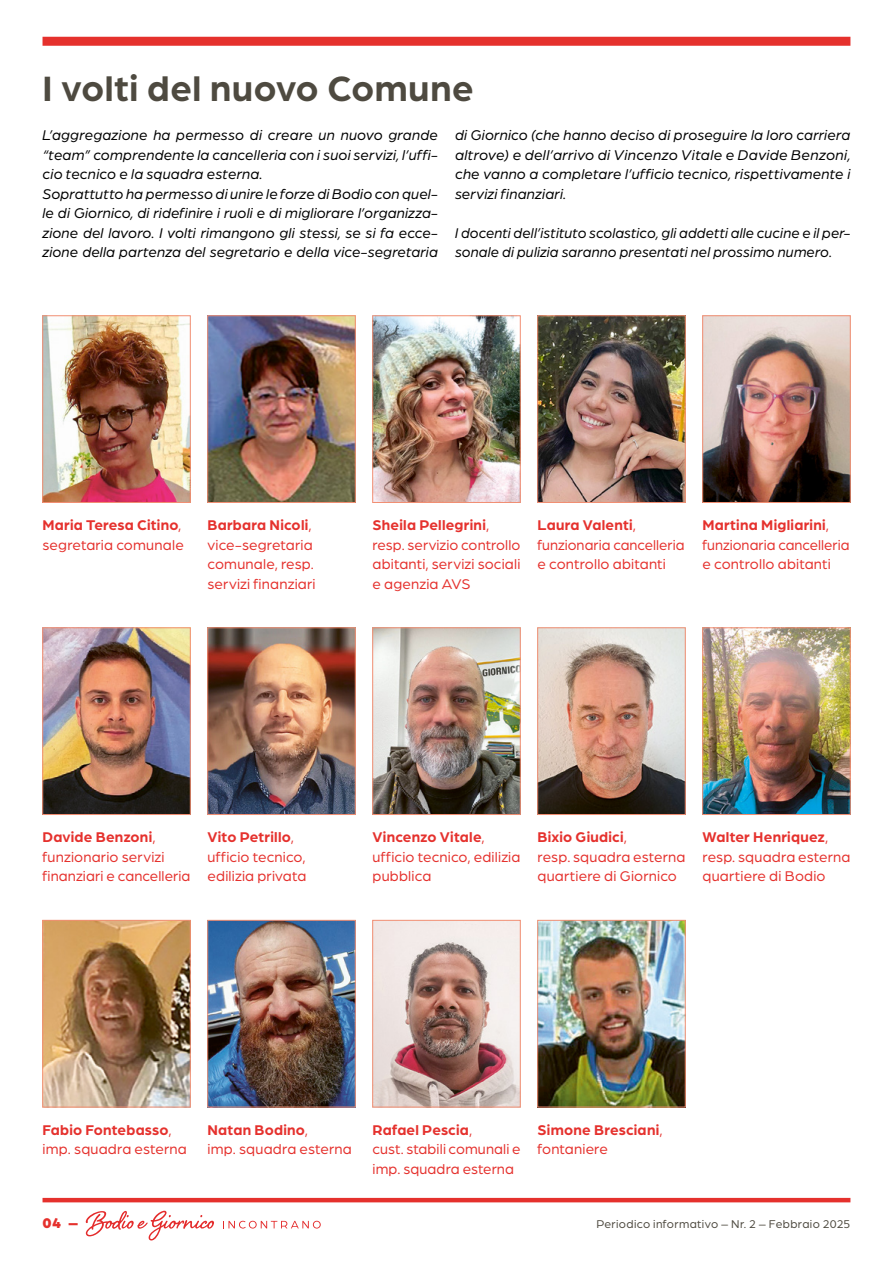
<style>
.page{position:relative;width:893px;height:1263px;background:#fff}
.page>*{position:absolute;margin:0;border:0;box-sizing:border-box;transform-origin:0 0}
.t1{font:700 37.5px "Arboria";letter-spacing:.015em;color:#4e4a40}
.t2{font:15px/19.5px "Arboria";letter-spacing:.01em;color:#e5312d}
.t3{font:italic 15px/19.5px "Arboria";letter-spacing:.005em;color:#000}
.t4{font:700 15px/19.5px "Arboria";letter-spacing:.015em;color:#e5312d}
.t5{font:900 15px "Arboria";color:#e5312d}
.t6{font:12px "Arboria";letter-spacing:.025em;color:#4e4a40}
.s1{font-weight:700}
.s2{font-weight:400}
</style>
<div class="page">
<hr style="left:43px;top:1198px;width:807px;height:4px;background:#e5312d">
<svg style="left:86px;top:1211px;width:128px;height:29px"></svg>
<svg style="left:223px;top:1221px;width:98px;height:7px"></svg>
<div style="left:43px;top:37px;width:807px;height:9px;background:#e5312d"></div>
<img style="left:45px;top:318px;width:143px;height:183px">
<div style="left:43px;top:316px;width:147px;height:187px;border:1px solid #f28f73"></div>
<img style="left:45px;top:630px;width:143px;height:183px">
<div style="left:43px;top:628px;width:147px;height:187px;border:1px solid #f28f73"></div>
<img style="left:45px;top:922px;width:143px;height:183px">
<div style="left:43px;top:920px;width:147px;height:187px;border:1px solid #f28f73"></div>
<img style="left:209px;top:318px;width:144px;height:183px">
<div style="left:207px;top:316px;width:148px;height:187px;border:1px solid #f28f73"></div>
<img style="left:209px;top:630px;width:144px;height:183px">
<div style="left:207px;top:628px;width:148px;height:187px;border:1px solid #f28f73"></div>
<img style="left:209px;top:922px;width:144px;height:183px">
<div style="left:207px;top:920px;width:148px;height:187px;border:1px solid #f28f73"></div>
<img style="left:374px;top:318px;width:144px;height:183px">
<div style="left:372px;top:316px;width:148px;height:187px;border:1px solid #f28f73"></div>
<img style="left:374px;top:630px;width:144px;height:183px">
<div style="left:372px;top:628px;width:148px;height:187px;border:1px solid #f28f73"></div>
<img style="left:374px;top:922px;width:144px;height:183px">
<div style="left:372px;top:920px;width:148px;height:187px;border:1px solid #f28f73"></div>
<img style="left:539px;top:318px;width:144px;height:183px">
<div style="left:537px;top:316px;width:148px;height:187px;border:1px solid #f28f73"></div>
<img style="left:539px;top:630px;width:144px;height:183px">
<div style="left:537px;top:628px;width:148px;height:187px;border:1px solid #f28f73"></div>
<img style="left:539px;top:922px;width:144px;height:183px">
<div style="left:537px;top:920px;width:148px;height:187px;border:1px solid #f28f73"></div>
<img style="left:704px;top:318px;width:144px;height:183px">
<div style="left:702px;top:316px;width:148px;height:187px;border:1px solid #f28f73"></div>
<img style="left:704px;top:630px;width:144px;height:183px">
<div style="left:702px;top:628px;width:148px;height:187px;border:1px solid #f28f73"></div>
<h1 class="t1" style="left:43px;top:63px;width:433px">I volti del nuovo Comune</h1>
<p class="t3" style="left:43px;top:125px;width:397px">L’aggregazione ha permesso di creare un nuovo grande “team” comprendente la cancelleria con i suoi servizi, l’uffi&shy;cio tecnico e la squadra esterna.<br>Soprattutto ha permesso di unire le forze di Bodio con quel&shy;le di Giornico, di ridefinire i ruoli e di migliorare l’organizza&shy;zione del lavoro. I volti rimangono gli stessi, se si fa ecce&shy;zione della partenza del segretario e della vice-segretaria</p>
<p class="t3" style="left:455px;top:125px;width:397px;text-align:justify">di Giornico (che hanno deciso di proseguire la loro carriera altrove) e dell’arrivo di Vincenzo Vitale e Davide Benzoni, che vanno a completare l’ufficio tecnico, rispettivamente i servizi finanziari.</p>
<p class="t3" style="left:455px;top:222px;width:397px">I docenti dell’istituto scolastico, gli addetti alle cucine e il per&shy;sonale di pulizia saranno presentati nel prossimo numero.</p>
<p class="t2" style="left:43px;top:515px;width:143px"><span class="s1">Maria Teresa Citino</span>, segretaria comunale</p>
<p class="t2" style="left:207px;top:515px;width:110px"><span class="s1">Barbara Nicoli</span>, vice-segretaria comunale, resp. servizi finanziari</p>
<p class="t2" style="left:372px;top:515px;width:149px"><span class="s1">Sheila Pellegrini</span>, resp. servizio controllo abitanti, servizi sociali e agenzia AVS</p>
<p class="t2" style="left:537px;top:515px;width:149px"><span class="s1">Laura Valenti</span>, funzionaria cancelleria e controllo abitanti</p>
<p class="t2" style="left:702px;top:515px;width:149px"><span class="s1">Martina Migliarini</span>, funzionaria cancelleria e controllo abitanti</p>
<p class="t2" style="left:43px;top:827px;width:149px"><span class="s1">Davide Benzoni</span>, funzionario servizi finanziari e cancelleria</p>
<p class="t2" style="left:207px;top:827px;width:100px"><span class="s1">Vito Petrillo</span>, ufficio tecnico, edilizia privata</p>
<p class="t2" style="left:372px;top:827px;width:149px"><span class="s1">Vincenzo Vitale</span>, ufficio tecnico, edilizia pubblica</p>
<p class="t2" style="left:537px;top:827px;width:149px"><span class="s1">Bixio Giudici</span>,<br>resp. squadra esterna quartiere di Giornico</p>
<p class="t2" style="left:702px;top:827px;width:149px"><span class="s1">Walter Henriquez</span>, resp. squadra esterna quartiere di Bodio</p>
<p class="t2" style="left:43px;top:1119px;width:146px"><span class="s1">Fabio Fontebasso</span>, imp. squadra esterna</p>
<p class="t2" style="left:207px;top:1119px;width:146px"><span class="s1">Natan Bodino</span>,<br>imp. squadra esterna</p>
<p class="t2" style="left:372px;top:1119px;width:149px"><span class="s1">Rafael Pescia</span>,<br>cust. stabili comunali e imp. squadra esterna</p>
<p class="t4" style="left:537px;top:1119px;width:127px">Simone Bresciani<span class="s2">, fontaniere</span></p>
<p class="t5" style="left:43px;top:1212px;width:37px">04 –</p>
<p class="t6" style="left:596px;top:1216px;width:256px">Periodico informativo – Nr. 2 – Febbraio 2025</p>
</div>
